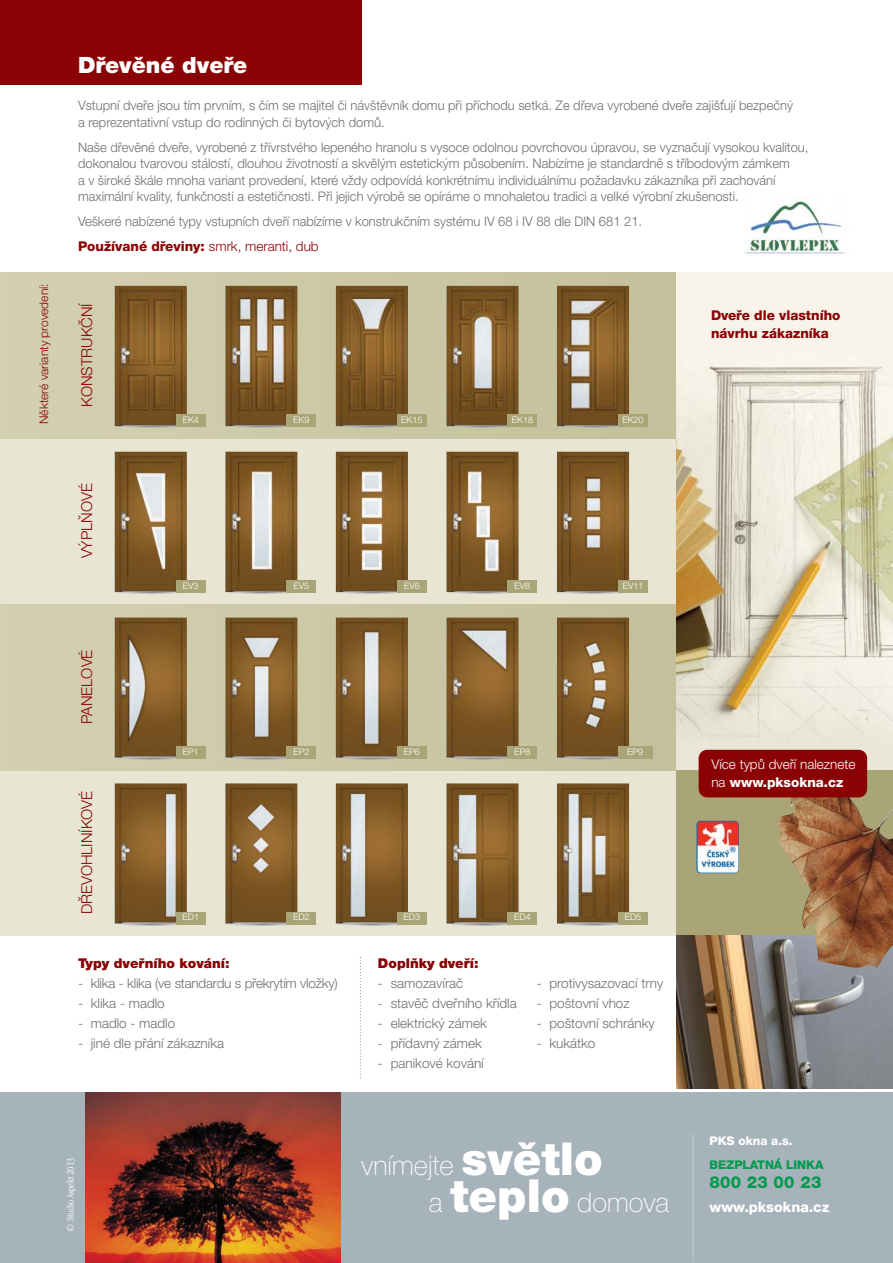
<style>
.page{position:relative;width:893px;height:1263px;background:#fff}
.page>*{position:absolute;margin:0;border:0;box-sizing:border-box;transform-origin:0 0}
.t1{font:100 27.3px/37.5px "Helvetica Neue CE";color:#fff}
.t2{font:900 22.5px "Helvetica Neue CE";color:#fff}
.t3{font:800 16.5px "Helvetica Neue CE";letter-spacing:.015em;color:#009a4e}
.t4{font:300 15px "Helvetica Neue CE";color:#8b0204}
.t5{font:800 14.25px "Helvetica Neue CE";color:#fff}
.t6{font:300 13.5px "Helvetica Neue CE";color:#6d6e70}
.t7{font:800 13.5px/18px "Helvetica Neue CE";color:#8b0204}
.t8{font:300 13.5px/18px "Helvetica Neue CE";color:#fff}
.t9{font:900 13.5px "Helvetica Neue CE";color:#8b0204}
.t10{font:300 13.2px/16.5px "Helvetica Neue CE";color:#6d6e70}
.t11{font:300 12px "Helvetica Neue CE";color:#8b0204}
.t12{font:800 12px "Helvetica Neue CE";color:#009a4e}
.t13{font:800 12px "Helvetica Neue CE";color:#fff}
.t14{font:300 10.5px "Garamond Condensed CE";color:#fff}
.t15{font:300 9px "Helvetica Neue CE";color:#fff}
.s1{font-weight:300}
.s2{font-weight:800}
.s3{font-weight:900;font-size:45.45px}
</style>
<div class="page">
<div style="left:0;top:273px;width:884px;height:663px;background:#e8e5d3"></div>
<div style="left:0;top:273px;width:884px;height:166px;background:#cdc9a7"></div>
<div style="left:0;top:604px;width:884px;height:166px;background:#cdc9a7"></div>
<div style="left:0;top:0;width:361px;height:85px;background:#8b0204"></div>
<div style="left:676px;top:273px;width:217px;height:663px;background:#aaa576"></div>
<img style="left:676px;top:273px;width:217px;height:497px">
<img style="left:676px;top:935px;width:217px;height:154px">
<svg style="left:360px;top:957px;width:1px;height:121px"></svg>
<img style="left:777px;top:785px;width:116px;height:183px">
<img style="left:109px;top:424px;width:72px;height:4px">
<img style="left:115px;top:286px;width:72px;height:140px">
<div style="left:176px;top:414px;width:30px;height:13px;background:#aaa576"></div>
<img style="left:115px;top:452px;width:72px;height:140px">
<div style="left:176px;top:580px;width:30px;height:13px;background:#aaa576"></div>
<img style="left:109px;top:756px;width:90px;height:3px">
<img style="left:115px;top:617px;width:72px;height:141px">
<div style="left:176px;top:746px;width:30px;height:12px;background:#aaa576"></div>
<img style="left:114px;top:922px;width:85px;height:3px">
<img style="left:115px;top:783px;width:72px;height:141px">
<div style="left:176px;top:912px;width:30px;height:12px;background:#aaa576"></div>
<img style="left:226px;top:426px;width:60px;height:2px">
<img style="left:225px;top:286px;width:72px;height:140px">
<div style="left:286px;top:414px;width:30px;height:13px;background:#aaa576"></div>
<img style="left:225px;top:452px;width:72px;height:140px">
<div style="left:286px;top:580px;width:30px;height:13px;background:#aaa576"></div>
<img style="left:225px;top:758px;width:85px;height:1px">
<img style="left:225px;top:617px;width:72px;height:141px">
<div style="left:286px;top:746px;width:30px;height:12px;background:#aaa576"></div>
<img style="left:230px;top:924px;width:80px;height:1px">
<img style="left:225px;top:783px;width:72px;height:141px">
<div style="left:286px;top:912px;width:30px;height:12px;background:#aaa576"></div>
<img style="left:336px;top:286px;width:72px;height:140px">
<div style="left:397px;top:414px;width:30px;height:13px;background:#aaa576"></div>
<img style="left:336px;top:452px;width:72px;height:140px">
<div style="left:397px;top:580px;width:30px;height:13px;background:#aaa576"></div>
<img style="left:335px;top:756px;width:85px;height:3px">
<img style="left:336px;top:617px;width:72px;height:141px">
<div style="left:397px;top:746px;width:30px;height:12px;background:#aaa576"></div>
<img style="left:335px;top:922px;width:85px;height:3px">
<img style="left:336px;top:783px;width:72px;height:141px">
<div style="left:397px;top:912px;width:30px;height:12px;background:#aaa576"></div>
<img style="left:447px;top:426px;width:61px;height:2px">
<img style="left:446px;top:286px;width:72px;height:140px">
<div style="left:508px;top:414px;width:29px;height:13px;background:#aaa576"></div>
<img style="left:446px;top:592px;width:62px;height:2px">
<img style="left:446px;top:452px;width:72px;height:140px">
<div style="left:508px;top:580px;width:29px;height:13px;background:#aaa576"></div>
<img style="left:455px;top:758px;width:76px;height:1px">
<img style="left:446px;top:617px;width:72px;height:141px">
<div style="left:508px;top:746px;width:29px;height:12px;background:#aaa576"></div>
<img style="left:451px;top:924px;width:80px;height:1px">
<img style="left:446px;top:783px;width:72px;height:141px">
<div style="left:508px;top:912px;width:29px;height:12px;background:#aaa576"></div>
<img style="left:557px;top:286px;width:72px;height:140px">
<div style="left:618px;top:414px;width:30px;height:13px;background:#aaa576"></div>
<img style="left:557px;top:452px;width:72px;height:140px">
<div style="left:618px;top:580px;width:30px;height:13px;background:#aaa576"></div>
<img style="left:556px;top:756px;width:85px;height:3px">
<img style="left:557px;top:617px;width:72px;height:141px">
<div style="left:618px;top:746px;width:34px;height:12px;background:#aaa576"></div>
<img style="left:562px;top:924px;width:79px;height:1px">
<img style="left:557px;top:783px;width:72px;height:141px">
<div style="left:618px;top:912px;width:30px;height:12px;background:#aaa576"></div>
<div style="left:699px;top:750px;width:168px;height:47px;background:#8b0204;border-radius:9px"></div>
<div style="left:0;top:1093px;width:893px;height:170px;background:#a7b3bb"></div>
<img style="left:85px;top:1093px;width:255px;height:170px">
<svg style="left:693px;top:1135px;width:1px;height:127px"></svg>
<img style="left:696px;top:821px;width:43px;height:52px;border-radius:4px">
<img style="left:745px;top:200px;width:99px;height:55px">
<p class="t11" style="left:40px;top:424px;width:142px;rotate:-90deg">Některé varianty provedení:</p>
<h2 class="t2" style="left:78px;top:57px;width:171px">Dřevěné dveře</h2>
<p class="t10" style="left:78px;top:99px;width:716px">Vstupní dveře jsou tím prvním, s čím se majitel či návštěvník domu při příchodu setká. Ze dřeva vyrobené dveře zajišťují bezpečný a reprezentativní vstup do rodinných či bytových domů.</p>
<p class="t10" style="left:78px;top:140px;width:732px">Naše dřevěné dveře, vyrobené z třívrstvého lepeného hranolu s vysoce odolnou povrchovou úpravou, se vyznačují vysokou kvalitou, dokonalou tvarovou stálostí, dlouhou životností a skvělým estetickým působením. Nabízíme je standardně s tříbodovým zámkem<br>a v široké škále mnoha variant provedení, které vždy odpovídá konkrétnímu individuálnímu požadavku zákazníka při zachování maximální kvality, funkčnosti a estetičnosti. Při jejich výrobě se opíráme o mnohaletou tradici a velké výrobní zkušenosti.</p>
<p class="t10" style="left:78px;top:215px;width:566px">Veškeré nabízené typy vstupních dveří nabízíme v konstrukčním systému IV 68 i IV 88 dle DIN 681 21.</p>
<p class="t7" style="left:78px;top:239px;width:242px">Používané dřeviny: <span class="s1">smrk, meranti, dub</span></p>
<p class="t4" style="left:81px;top:407px;width:105px;rotate:-90deg">KONSTRUKČNÍ</p>
<p class="t4" style="left:81px;top:558px;width:77px;rotate:-90deg">VÝPLŇOVÉ</p>
<p class="t4" style="left:81px;top:724px;width:76px;rotate:-90deg">PANELOVÉ</p>
<p class="t4" style="left:81px;top:914px;width:125px;rotate:-90deg">DŘEVOHLINÍKOVÉ</p>
<p class="t15" style="left:183px;top:416px;width:18px">EK4</p>
<p class="t15" style="left:183px;top:582px;width:17px">EV3</p>
<p class="t15" style="left:183px;top:748px;width:18px">EP1</p>
<p class="t15" style="left:183px;top:914px;width:18px">ED1</p>
<p class="t15" style="left:293px;top:416px;width:18px">EK9</p>
<p class="t15" style="left:293px;top:582px;width:17px">EV5</p>
<p class="t15" style="left:293px;top:748px;width:18px">EP2</p>
<p class="t15" style="left:293px;top:914px;width:18px">ED2</p>
<p class="t9" style="left:78px;top:958px;width:153px">Typy dveřního kování:</p>
<p class="t6" style="left:78px;top:978px;width:261px">- klika - klika (ve standardu s překrytím vložky)</p>
<p class="t6" style="left:78px;top:998px;width:88px">- klika - madlo</p>
<p class="t6" style="left:78px;top:1018px;width:99px">- madlo - madlo</p>
<p class="t6" style="left:78px;top:1038px;width:148px">- jiné dle přání zákazníka</p>
<p class="t15" style="left:401px;top:416px;width:23px">EK15</p>
<p class="t15" style="left:512px;top:416px;width:23px">EK18</p>
<p class="t15" style="left:622px;top:416px;width:23px">EK20</p>
<p class="t15" style="left:404px;top:582px;width:17px">EV6</p>
<p class="t15" style="left:515px;top:582px;width:17px">EV8</p>
<p class="t15" style="left:623px;top:582px;width:22px">EV11</p>
<p class="t15" style="left:404px;top:748px;width:18px">EP6</p>
<p class="t15" style="left:514px;top:748px;width:18px">EP8</p>
<p class="t15" style="left:627px;top:748px;width:18px">EP9</p>
<p class="t15" style="left:404px;top:914px;width:18px">ED3</p>
<p class="t15" style="left:514px;top:914px;width:18px">ED4</p>
<p class="t15" style="left:625px;top:914px;width:18px">ED5</p>
<p class="t9" style="left:378px;top:958px;width:102px">Doplňky dveří:</p>
<p class="t6" style="left:378px;top:978px;width:87px">- samozavírač</p>
<p class="t6" style="left:378px;top:998px;width:140px">- stavěč dveřního křídla</p>
<p class="t6" style="left:378px;top:1018px;width:110px">- elektrický zámek</p>
<p class="t6" style="left:378px;top:1038px;width:105px">- přídavný zámek</p>
<p class="t6" style="left:378px;top:1058px;width:107px">- panikové kování</p>
<p class="t6" style="left:537px;top:978px;width:128px">- protivysazovací trny</p>
<p class="t6" style="left:537px;top:998px;width:95px">- poštovní vhoz</p>
<p class="t6" style="left:537px;top:1018px;width:120px">- poštovní schránky</p>
<p class="t6" style="left:537px;top:1038px;width:60px">- kukátko</p>
<p class="t7" style="left:711px;top:308px;width:131px">Dveře dle vlastního návrhu zákazníka</p>
<p class="t8" style="left:711px;top:756px;width:146px">Více typů dveří naleznete na <span class="s2">www.pksokna.cz</span></p>
<p class="t14" style="left:66px;top:1232px;width:75px;rotate:-90deg">© Studio Aspekt 2013</p>
<h1 class="t1" style="left:429px;top:1149px;width:242px;text-indent:-68px">vnímejte <span class="s3">světlo<br></span>a <span class="s3">teplo</span> domova</h1>
<p class="t13" style="left:709px;top:1137px;width:85px">PKS okna a.s.</p>
<p class="t12" style="left:709px;top:1161px;width:116px">BEZPLATNÁ LINKA</p>
<p class="t3" style="left:709px;top:1176px;width:113px">800 23 00 23</p>
<p class="t5" style="left:709px;top:1202px;width:121px">www.pksokna.cz</p>
</div>
